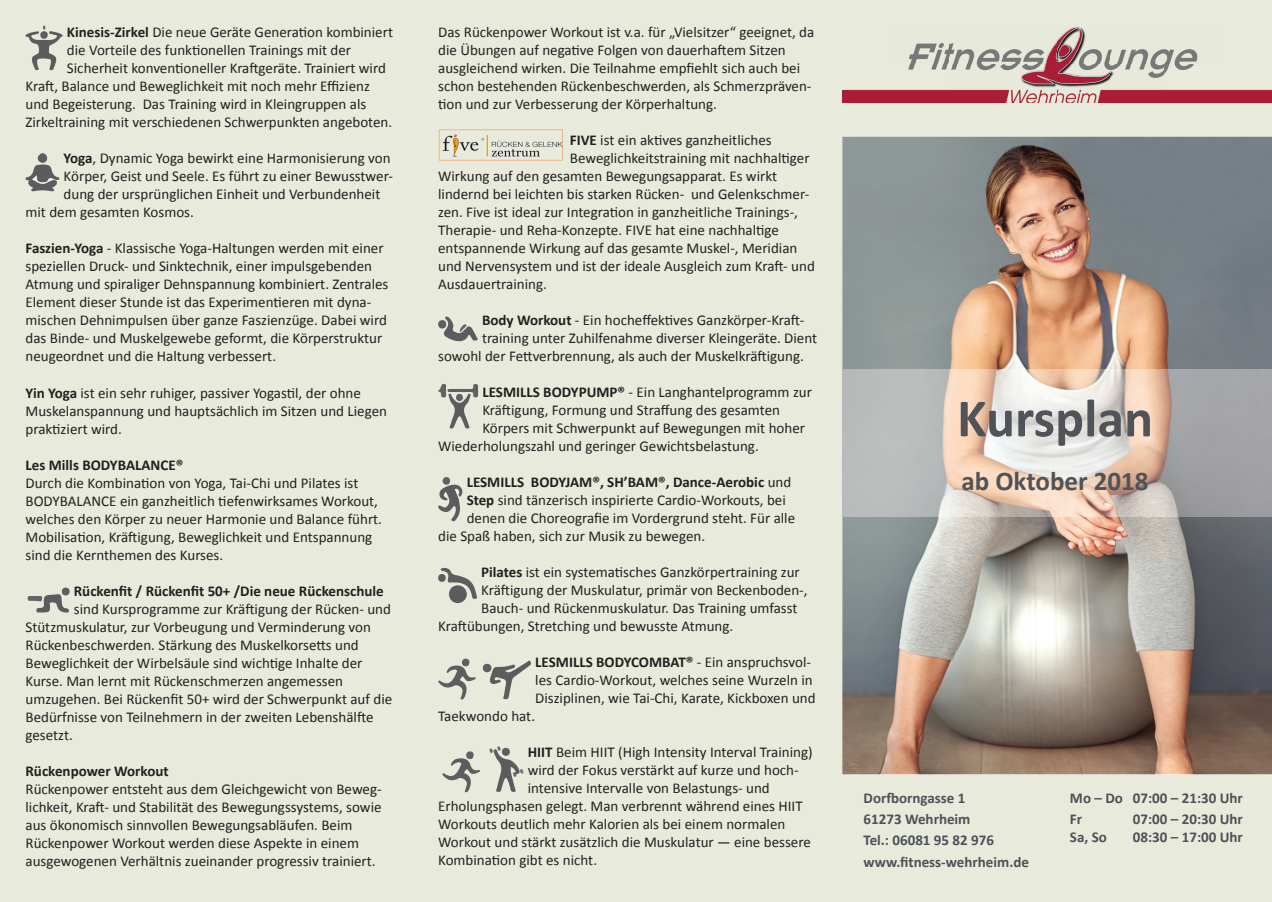
<style>
.page{position:relative;width:1272px;height:902px;background:#fff}
.page>*{position:absolute;margin:0;border:0;box-sizing:border-box;transform-origin:0 0}
.t1{font:700 54px "Calibri";color:#505357}
.t2{font:700 27px "Calibri";color:#505357}
.t3{font:15px/18px "Calibri";color:#231f20}
.t4{font:700 15px/21.1px "Calibri";color:#4d5158}
.t5{font:700 15px "Calibri";color:#231f20}
.s1{font-weight:700}
.s2{font-weight:400}
</style>
<div class="page">
<div style="left:0;top:0;width:1271px;height:901px;background:#e8ebdc"></div>
<img style="left:842px;top:26px;width:429px;height:77px">
<img style="left:438px;top:129px;width:125px;height:32px">
<img style="left:842px;top:137px;width:429px;height:637px">
<img style="left:842px;top:369px;width:429px;height:147px">
<svg style="left:25px;top:26px;width:38px;height:45px"></svg>
<div style="left:38px;top:153px;width:9px;height:10px;background:#5e5e61;border-radius:50%"></div>
<svg style="left:25px;top:164px;width:35px;height:28px"></svg>
<svg style="left:28px;top:593px;width:41px;height:20px"></svg>
<div style="left:62px;top:587px;width:8px;height:8px;background:#5e5e61;border-radius:50%"></div>
<div style="left:438px;top:320px;width:8px;height:8px;background:#5e5e61;border-radius:50%"></div>
<svg style="left:443px;top:316px;width:35px;height:26px"></svg>
<svg style="left:460px;top:326px;width:7px;height:7px"></svg>
<svg style="left:438px;top:384px;width:40px;height:45px"></svg>
<div style="left:456px;top:394px;width:7px;height:7px;background:#626265;border-radius:50%"></div>
<div style="left:442px;top:477px;width:8px;height:8px;background:#606063;border-radius:50%"></div>
<svg style="left:438px;top:484px;width:25px;height:38px"></svg>
<svg style="left:438px;top:665px;width:38px;height:34px"></svg>
<div style="left:462px;top:658px;width:7px;height:8px;background:#606063;border-radius:4px"></div>
<svg style="left:489px;top:660px;width:42px;height:39px"></svg>
<div style="left:483px;top:663px;width:8px;height:9px;background:#5f5f62;border-radius:50%"></div>
<svg style="left:440px;top:567px;width:37px;height:32px"></svg>
<div style="left:449px;top:585px;width:18px;height:18px;background:#5c5c5f;border-radius:50%"></div>
<div style="left:438px;top:574px;width:8px;height:7px;background:#5e5e61;border-radius:50%"></div>
<svg style="left:442px;top:758px;width:38px;height:34px"></svg>
<div style="left:466px;top:751px;width:7px;height:8px;background:#606063;border-radius:4px"></div>
<svg style="left:489px;top:746px;width:35px;height:46px"></svg>
<p class="t3" style="left:67px;top:23px;width:327px"><span class="s1">Kinesis-Zirkel</span> Die neue Geräte Generation kombiniert</p>
<p class="t3" style="left:67px;top:41px;width:286px">die Vorteile des funktionellen Trainings mit der</p>
<p class="t3" style="left:67px;top:59px;width:320px">Sicherheit konventioneller Kraftgeräte. Trainiert wird</p>
<p class="t3" style="left:26px;top:77px;width:346px">Kraft, Balance und Beweglichkeit mit noch mehr Effizienz</p>
<p class="t3" style="left:26px;top:95px;width:342px">und Begeisterung. Das Training wird in Kleingruppen als</p>
<p class="t3" style="left:26px;top:113px;width:368px">Zirkeltraining mit verschiedenen Schwerpunkten angeboten.</p>
<p class="t3" style="left:64px;top:149px;width:328px"><span class="s1">Yoga</span>, Dynamic Yoga bewirkt eine Harmonisierung von</p>
<p class="t3" style="left:64px;top:167px;width:331px">Körper, Geist und Seele. Es führt zu einer Bewusstwer-</p>
<p class="t3" style="left:64px;top:185px;width:318px">dung der ursprünglichen Einheit und Verbundenheit</p>
<p class="t3" style="left:26px;top:203px;width:170px">mit dem gesamten Kosmos.</p>
<p class="t3" style="left:26px;top:239px;width:364px"><span class="s1">Faszien-Yoga</span> - Klassische Yoga-Haltungen werden mit einer speziellen Druck- und Sinktechnik, einer impulsgebenden Atmung und spiraliger Dehnspannung kombiniert. Zentrales Element dieser Stunde ist das Experimentieren mit dyna&shy;mischen Dehnimpulsen über ganze Faszienzüge. Dabei wird das Binde- und Muskelgewebe geformt, die Körperstruktur neugeordnet und die Haltung verbessert.</p>
<p class="t3" style="left:26px;top:383px;width:363px"><span class="s1">Yin Yoga</span> ist ein sehr ruhiger, passiver Yogastil, der ohne<br>Muskelanspannung und hauptsächlich im Sitzen und Liegen praktiziert wird.</p>
<p class="t3" style="left:26px;top:455px;width:358px"><span class="s1">Les Mills BODYBALANCE®<br></span>Durch die Kombination von Yoga, Tai-Chi und Pilates ist BODYBALANCE ein ganzheitlich tiefenwirksames Workout, welches den Körper zu neuer Harmonie und Balance führt.<br>Mobilisation, Kräftigung, Beweglichkeit und Entspannung sind die Kernthemen des Kurses.</p>
<p class="t5" style="left:74px;top:581px;width:311px">Rückenfit / Rückenfit 50+ /Die neue Rückenschule</p>
<p class="t3" style="left:74px;top:599px;width:319px">sind Kursprogramme zur Kräftigung der Rücken- und</p>
<p class="t3" style="left:26px;top:617px;width:347px">Stützmuskulatur, zur Vorbeugung und Verminderung von</p>
<p class="t3" style="left:26px;top:635px;width:335px">Rückenbeschwerden. Stärkung des Muskelkorsetts und</p>
<p class="t3" style="left:26px;top:653px;width:338px">Beweglichkeit der Wirbelsäule sind wichtige Inhalte der</p>
<p class="t3" style="left:26px;top:671px;width:319px">Kurse. Man lernt mit Rückenschmerzen angemessen</p>
<p class="t3" style="left:26px;top:689px;width:368px">umzugehen. Bei Rückenfit 50+ wird der Schwerpunkt auf die</p>
<p class="t3" style="left:26px;top:707px;width:349px">Bedürfnisse von Teilnehmern in der zweiten Lebenshälfte</p>
<p class="t3" style="left:26px;top:725px;width:49px">gesetzt.</p>
<p class="t3" style="left:26px;top:761px;width:358px"><span class="s1">Rückenpower Workout<br></span>Rückenpower entsteht aus dem Gleichgewicht von Beweg&shy;lichkeit, Kraft- und Stabilität des Bewegungssystems, sowie aus ökonomisch sinnvollen Bewegungsabläufen. Beim Rückenpower Workout werden diese Aspekte in einem ausgewogenen Verhältnis zueinander progressiv trainiert.</p>
<p class="t3" style="left:438px;top:23px;width:377px">Das Rückenpower Workout ist v.a. für „Vielsitzer“ geeignet, da die Übungen auf negative Folgen von dauerhaftem Sitzen ausgleichend wirken. Die Teilnahme empfiehlt sich auch bei schon bestehenden Rückenbeschwerden, als Schmerzpräven&shy;tion und zur Verbesserung der Körperhaltung.</p>
<p class="t3" style="left:570px;top:131px;width:203px"><span class="s1">FIVE</span> ist ein aktives ganzheitliches</p>
<p class="t3" style="left:570px;top:149px;width:241px">Beweglichkeitstraining mit nachhaltiger</p>
<p class="t3" style="left:438px;top:167px;width:340px">Wirkung auf den gesamten Bewegungsapparat. Es wirkt</p>
<p class="t3" style="left:438px;top:185px;width:373px">lindernd bei leichten bis starken Rücken- und Gelenkschmer-</p>
<p class="t3" style="left:438px;top:203px;width:361px">zen. Five ist ideal zur Integration in ganzheitliche Trainings-,</p>
<p class="t3" style="left:438px;top:221px;width:342px">Therapie- und Reha-Konzepte. FIVE hat eine nachhaltige</p>
<p class="t3" style="left:438px;top:239px;width:361px">entspannende Wirkung auf das gesamte Muskel-, Meridian</p>
<p class="t3" style="left:438px;top:257px;width:378px">und Nervensystem und ist der ideale Ausgleich zum Kraft- und</p>
<p class="t3" style="left:438px;top:275px;width:110px">Ausdauertraining.</p>
<p class="t3" style="left:482px;top:311px;width:324px"><span class="s1">Body Workout</span> - Ein hocheffektives Ganzkörper-Kraft-</p>
<p class="t3" style="left:482px;top:329px;width:337px">training unter Zuhilfenahme diverser Kleingeräte. Dient</p>
<p class="t3" style="left:438px;top:347px;width:367px">sowohl der Fettverbrennung, als auch der Muskelkräftigung.</p>
<p class="t3" style="left:482px;top:383px;width:331px"><span class="s1">LESMILLS BODYPUMP®</span> - Ein Langhantelprogramm zur</p>
<p class="t3" style="left:482px;top:401px;width:299px">Kräftigung, Formung und Straffung des gesamten</p>
<p class="t3" style="left:482px;top:419px;width:324px">Körpers mit Schwerpunkt auf Bewegungen mit hoher</p>
<p class="t3" style="left:438px;top:437px;width:322px">Wiederholungszahl und geringer Gewichtsbelastung.</p>
<p class="t5" style="left:466px;top:472px;width:326px">LESMILLS BODYJAM®, SH’BAM®, Dance-Aerobic <span class="s2">und</span></p>
<p class="t3" style="left:466px;top:491px;width:321px"><span class="s1">Step</span> sind tänzerisch inspirierte Cardio-Workouts, bei</p>
<p class="t3" style="left:466px;top:509px;width:330px">denen die Choreografie im Vordergrund steht. Für alle</p>
<p class="t3" style="left:438px;top:527px;width:268px">die Spaß haben, sich zur Musik zu bewegen.</p>
<p class="t3" style="left:481px;top:563px;width:320px"><span class="s1">Pilates</span> ist ein systematisches Ganzkörpertraining zur</p>
<p class="t3" style="left:481px;top:581px;width:328px">Kräftigung der Muskulatur, primär von Beckenboden-,</p>
<p class="t3" style="left:481px;top:599px;width:318px">Bauch- und Rückenmuskulatur. Das Training umfasst</p>
<p class="t3" style="left:438px;top:617px;width:297px">Kraftübungen, Stretching und bewusste Atmung.</p>
<p class="t3" style="left:535px;top:653px;width:282px"><span class="s1">LESMILLS BODYCOMBAT®</span> - Ein anspruchsvol&shy;les Cardio-Workout, welches seine Wurzeln in<br>Disziplinen, wie Tai-Chi, Karate, Kickboxen und</p>
<p class="t3" style="left:438px;top:707px;width:98px">Taekwondo hat.</p>
<p class="t3" style="left:528px;top:743px;width:286px"><span class="s1">HIIT</span> Beim HIIT (High Intensity Interval Training)</p>
<p class="t3" style="left:528px;top:761px;width:272px">wird der Fokus verstärkt auf kurze und hoch-</p>
<p class="t3" style="left:528px;top:779px;width:243px">intensive Intervalle von Belastungs- und</p>
<p class="t3" style="left:438px;top:797px;width:366px">Erholungsphasen gelegt. Man verbrennt während eines HIIT</p>
<p class="t3" style="left:438px;top:815px;width:349px">Workouts deutlich mehr Kalorien als bei einem normalen</p>
<p class="t3" style="left:438px;top:833px;width:374px">Workout und stärkt zusätzlich die Muskulatur — eine bessere</p>
<p class="t3" style="left:438px;top:851px;width:160px">Kombination gibt es nicht.</p>
<p class="t1" style="left:957px;top:384px;width:197px">Kursplan</p>
<p class="t2" style="left:961px;top:464px;width:189px">ab Oktober 2018</p>
<p class="t4" style="left:863px;top:787px;width:167px">Dorfborngasse 1<br>61273 Wehrheim<br>Tel.: 06081 95 82 976 www.fitness-wehrheim.de</p>
<p class="t4" style="left:1069px;top:787px;width:174px">Mo – Do 07:00 – 21:30 Uhr<br>Fr</p>
<p class="t4" style="left:1132px;top:808px;width:111px">07:00 – 20:30 Uhr</p>
<p class="t4" style="left:1069px;top:826px;width:38px">Sa, So</p>
<p class="t4" style="left:1132px;top:826px;width:111px">08:30 – 17:00 Uhr</p>
</div>
